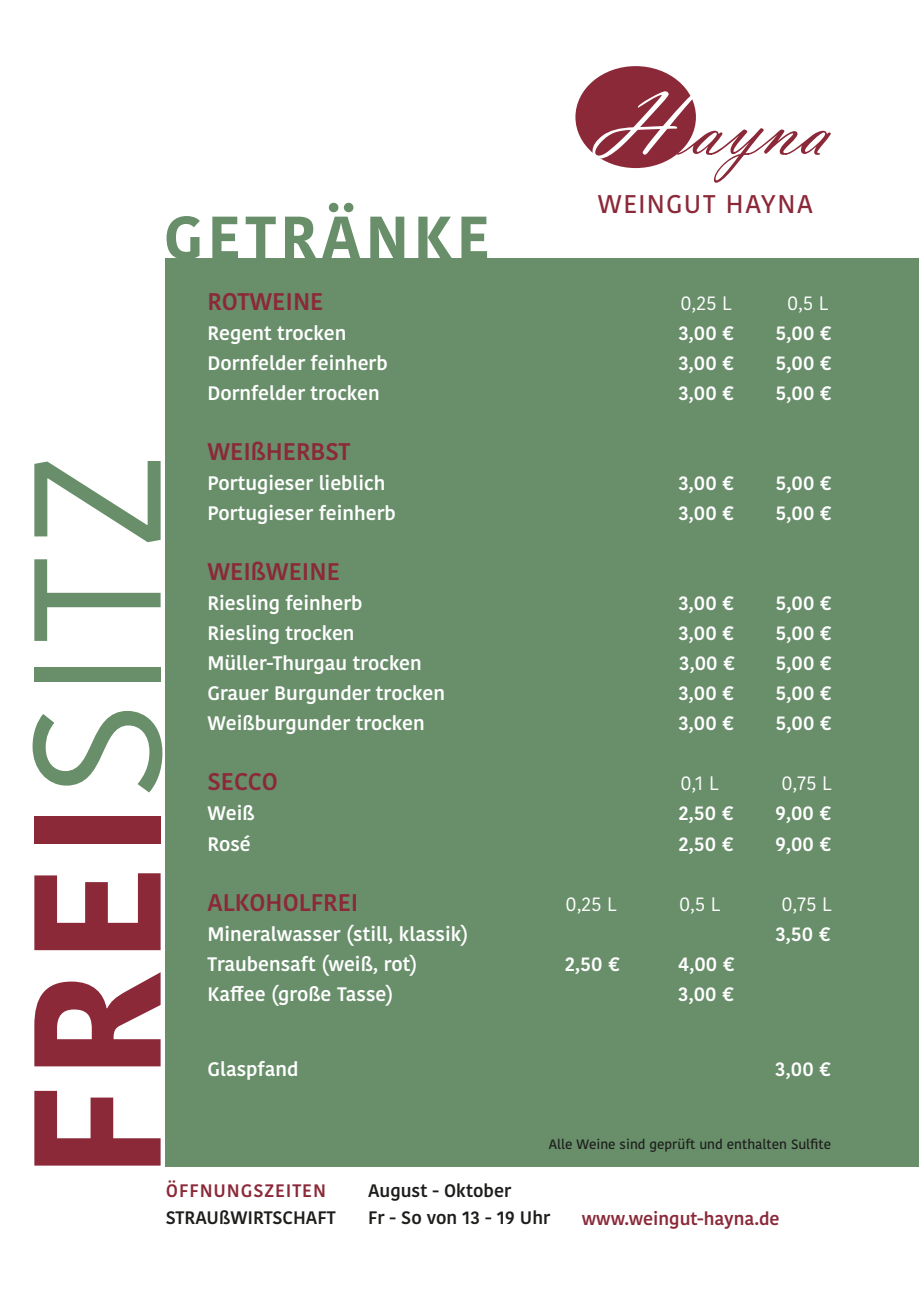
<style>
.page{position:relative;width:919px;height:1289px;background:#fff}
.page>*{position:absolute;margin:0;border:0;box-sizing:border-box;transform-origin:0 0}
.t1{font:700 180px "Kohinoor Devanagari";color:#8b2939}
.t2{font:700 60px "Kohinoor Devanagari";letter-spacing:.07em;color:#688e6a}
.t3{font:500 25.5px "Kohinoor Devanagari";letter-spacing:.06em;color:#8b2939}
.t4{font:600 24px "Kohinoor Devanagari";color:#8b2939}
.t5{font:600 19.5px "Kohinoor Devanagari";color:#fff}
.t6{font:19.5px "Kohinoor Devanagari";color:#fff}
.t7{font:600 18px/27px "Kohinoor Devanagari";color:#1d1d1b}
.t8{font:600 18px "Kohinoor Devanagari";color:#8b2939}
.t9{font:600 18px "Kohinoor Devanagari";letter-spacing:.05em;color:#8b2939}
.t10{font:500 13.5px "Kohinoor Devanagari";color:#1d1d1b}
.s1{font-weight:400;color:#688e6a}
</style>
<div class="page">
<div style="left:166px;top:258px;width:752px;height:908px;background:#688e6a"></div>
<div style="left:575px;top:66px;width:121px;height:102px;background:#8b2939;border-radius:50%"></div>
<svg style="left:592px;top:91px;width:238px;height:92px"></svg>
<h2 class="t2" style="left:164px;top:184px;width:328px">GETRÄNKE</h2>
<h3 class="t3" style="left:597px;top:189px;width:216px">WEINGUT HAYNA</h3>
<h1 class="t1" style="left:-63px;top:1180px;width:727px;rotate:-90deg">FREI<span class="s1">SITZ</span></h1>
<p class="t4" style="left:207px;top:288px;width:118px">ROTWEINE</p>
<p class="t6" style="left:680px;top:292px;width:53px">0,25 L</p>
<p class="t6" style="left:787px;top:292px;width:43px">0,5 L</p>
<p class="t5" style="left:207px;top:322px;width:140px">Regent trocken</p>
<p class="t5" style="left:678px;top:322px;width:57px">3,00 €</p>
<p class="t5" style="left:775px;top:322px;width:58px">5,00 €</p>
<p class="t5" style="left:207px;top:352px;width:182px">Dornfelder feinherb</p>
<p class="t5" style="left:678px;top:352px;width:57px">3,00 €</p>
<p class="t5" style="left:775px;top:352px;width:58px">5,00 €</p>
<p class="t5" style="left:207px;top:382px;width:174px">Dornfelder trocken</p>
<p class="t5" style="left:678px;top:382px;width:57px">3,00 €</p>
<p class="t5" style="left:775px;top:382px;width:58px">5,00 €</p>
<p class="t4" style="left:207px;top:438px;width:144px">WEIßHERBST</p>
<p class="t5" style="left:207px;top:472px;width:179px">Portugieser lieblich</p>
<p class="t5" style="left:678px;top:472px;width:57px">3,00 €</p>
<p class="t5" style="left:775px;top:472px;width:58px">5,00 €</p>
<p class="t5" style="left:207px;top:502px;width:190px">Portugieser feinherb</p>
<p class="t5" style="left:678px;top:502px;width:57px">3,00 €</p>
<p class="t5" style="left:775px;top:502px;width:58px">5,00 €</p>
<p class="t4" style="left:207px;top:558px;width:134px">WEIßWEINE</p>
<p class="t5" style="left:207px;top:592px;width:157px">Riesling feinherb</p>
<p class="t5" style="left:678px;top:592px;width:57px">3,00 €</p>
<p class="t5" style="left:775px;top:592px;width:58px">5,00 €</p>
<p class="t5" style="left:207px;top:622px;width:149px">Riesling trocken</p>
<p class="t5" style="left:678px;top:622px;width:57px">3,00 €</p>
<p class="t5" style="left:775px;top:622px;width:58px">5,00 €</p>
<p class="t5" style="left:207px;top:652px;width:216px">Müller-Thurgau trocken</p>
<p class="t5" style="left:679px;top:652px;width:57px">3,00 €</p>
<p class="t5" style="left:775px;top:652px;width:58px">5,00 €</p>
<p class="t5" style="left:207px;top:682px;width:239px">Grauer Burgunder trocken</p>
<p class="t5" style="left:678px;top:682px;width:57px">3,00 €</p>
<p class="t5" style="left:775px;top:682px;width:58px">5,00 €</p>
<p class="t5" style="left:207px;top:712px;width:219px">Weißburgunder trocken</p>
<p class="t5" style="left:678px;top:712px;width:57px">3,00 €</p>
<p class="t5" style="left:775px;top:712px;width:58px">5,00 €</p>
<p class="t4" style="left:207px;top:768px;width:72px">SECCO</p>
<p class="t6" style="left:680px;top:772px;width:40px">0,1 L</p>
<p class="t6" style="left:781px;top:772px;width:52px">0,75 L</p>
<p class="t5" style="left:207px;top:802px;width:49px">Weiß</p>
<p class="t5" style="left:678px;top:802px;width:57px">2,50 €</p>
<p class="t5" style="left:775px;top:802px;width:57px">9,00 €</p>
<p class="t5" style="left:207px;top:832px;width:45px">Rosé</p>
<p class="t5" style="left:678px;top:832px;width:57px">2,50 €</p>
<p class="t5" style="left:775px;top:832px;width:57px">9,00 €</p>
<p class="t4" style="left:207px;top:888px;width:153px">ALKOHOLFREI</p>
<p class="t6" style="left:565px;top:892px;width:53px">0,25 L</p>
<p class="t6" style="left:679px;top:892px;width:43px">0,5 L</p>
<p class="t6" style="left:781px;top:892px;width:52px">0,75 L</p>
<p class="t5" style="left:207px;top:922px;width:262px">Mineralwasser (still, klassik)</p>
<p class="t5" style="left:775px;top:922px;width:57px">3,50 €</p>
<p class="t5" style="left:207px;top:952px;width:211px">Traubensaft (weiß, rot)</p>
<p class="t5" style="left:564px;top:952px;width:57px">2,50 €</p>
<p class="t5" style="left:678px;top:952px;width:58px">4,00 €</p>
<p class="t5" style="left:207px;top:982px;width:187px">Kaffee (große Tasse)</p>
<p class="t5" style="left:678px;top:982px;width:57px">3,00 €</p>
<p class="t5" style="left:207px;top:1057px;width:92px">Glaspfand</p>
<p class="t5" style="left:775px;top:1057px;width:57px">3,00 €</p>
<p class="t10" style="left:549px;top:1136px;width:284px">Alle Weine sind geprüft und enthalten Sulfite</p>
<p class="t9" style="left:166px;top:1180px;width:161px">ÖFFNUNGSZEITEN</p>
<p class="t7" style="left:166px;top:1204px;width:171px">STRAUßWIRTSCHAFT</p>
<p class="t7" style="left:368px;top:1177px;width:184px">August - Oktober<br>Fr - So von 13 - 19 Uhr</p>
<p class="t8" style="left:581px;top:1207px;width:199px">www.weingut-hayna.de</p>
</div>
